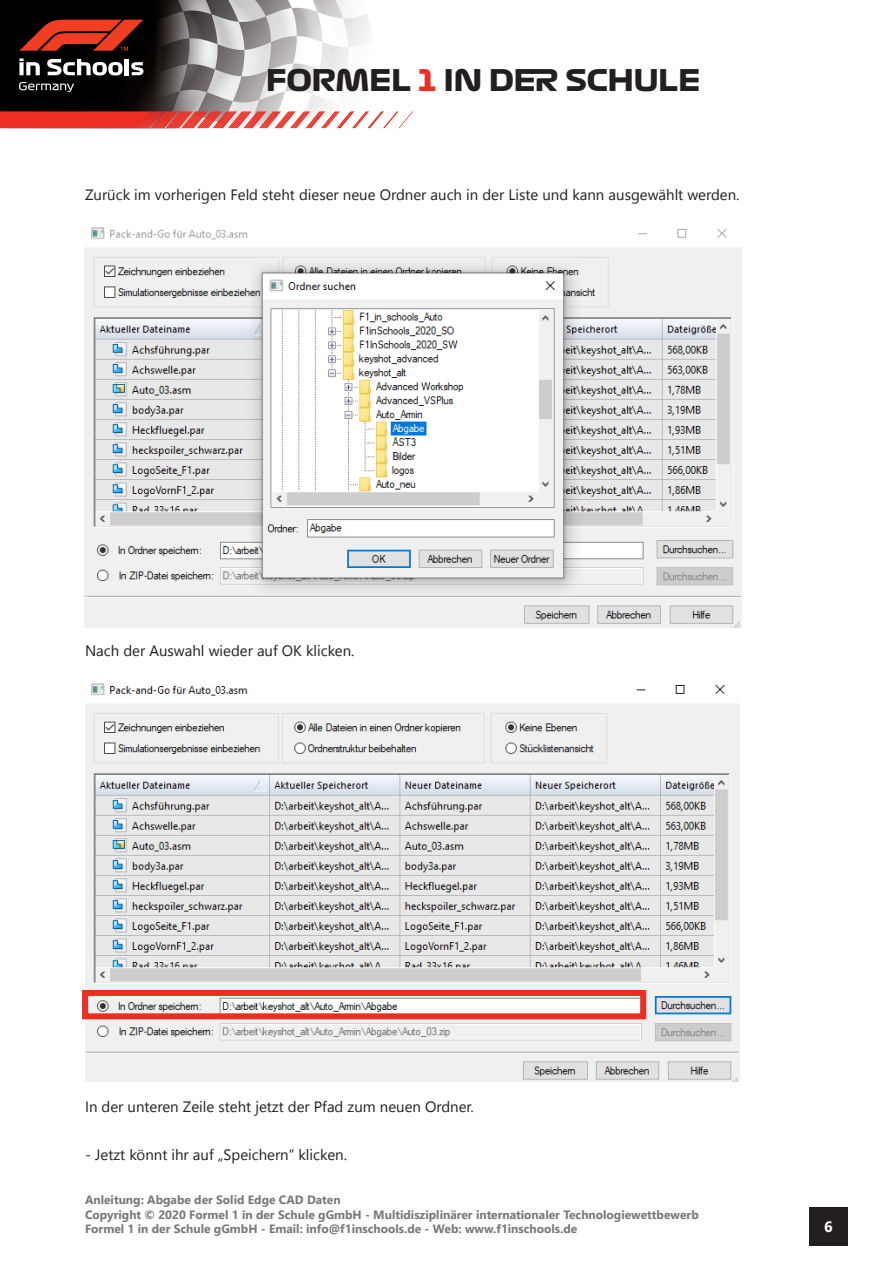
<style>
.page{position:relative;width:893px;height:1263px;background:#fff}
.page>*{position:absolute;margin:0;border:0;box-sizing:border-box;transform-origin:0 0}
.t1{font:29.25px "Formula 1 Display Bold";color:#231f20}
.Text{font:15px "Nirmala UI";color:#231f20}
.t2{font:700 15px "Nirmala UI";color:#fff}
.t3{font:700 12px/14.4px "Nirmala UI";color:#76787b}
.s1{color:#ee2e22}
</style>
<div class="page">
<div style="left:809px;top:1207px;width:39px;height:38px;background:#231f20"></div>
<img style="left:0;top:0;width:371px;height:111px">
<svg style="left:0;top:111px;width:413px;height:17px"></svg>
<svg style="left:19px;top:20px;width:124px;height:31px;background:#952615"></svg>
<svg style="left:19px;top:58px;width:21px;height:17px"></svg>
<svg style="left:47px;top:59px;width:76px;height:16px"></svg>
<hr style="left:125px;top:59px;width:4px;height:16px;background:#fff">
<svg style="left:131px;top:62px;width:12px;height:13px"></svg>
<svg style="left:19px;top:82px;width:55px;height:10px"></svg>
<img style="left:85px;top:683px;width:655px;height:398px">
<img style="left:85px;top:227px;width:656px;height:400px">
<div style="left:82px;top:990px;width:564px;height:29px;border:6px solid #ee2e22"></div>
<h1 class="t1" style="left:266px;top:61px;width:436px">FORMEL <span class="s1">1</span> IN DER SCHULE</h1>
<p class="Text" style="left:85px;top:183px;width:656px">Zurück im vorherigen Feld steht dieser neue Ordner auch in der Liste und kann ausgewählt werden.</p>
<p class="Text" style="left:85px;top:639px;width:271px">Nach der Auswahl wieder auf OK klicken.</p>
<p class="Text" style="left:85px;top:1095px;width:390px">In der unteren Zeile steht jetzt der Pfad zum neuen Ordner.</p>
<p class="Text" style="left:85px;top:1143px;width:263px">- Jetzt könnt ihr auf „Speichern“ klicken.</p>
<p class="t3" style="left:85px;top:1192px;width:615px">Anleitung: Abgabe der Solid Edge CAD Daten<br>Copyright © 2020 Formel 1 in der Schule gGmbH - Multidisziplinärer internationaler Technologiewettbewerb<br>Formel 1 in der Schule gGmbH - Email: info@f1inschools.de - Web: www.f1inschools.de</p>
<p class="t2" style="left:824px;top:1214px;width:10px">6</p>
</div>
